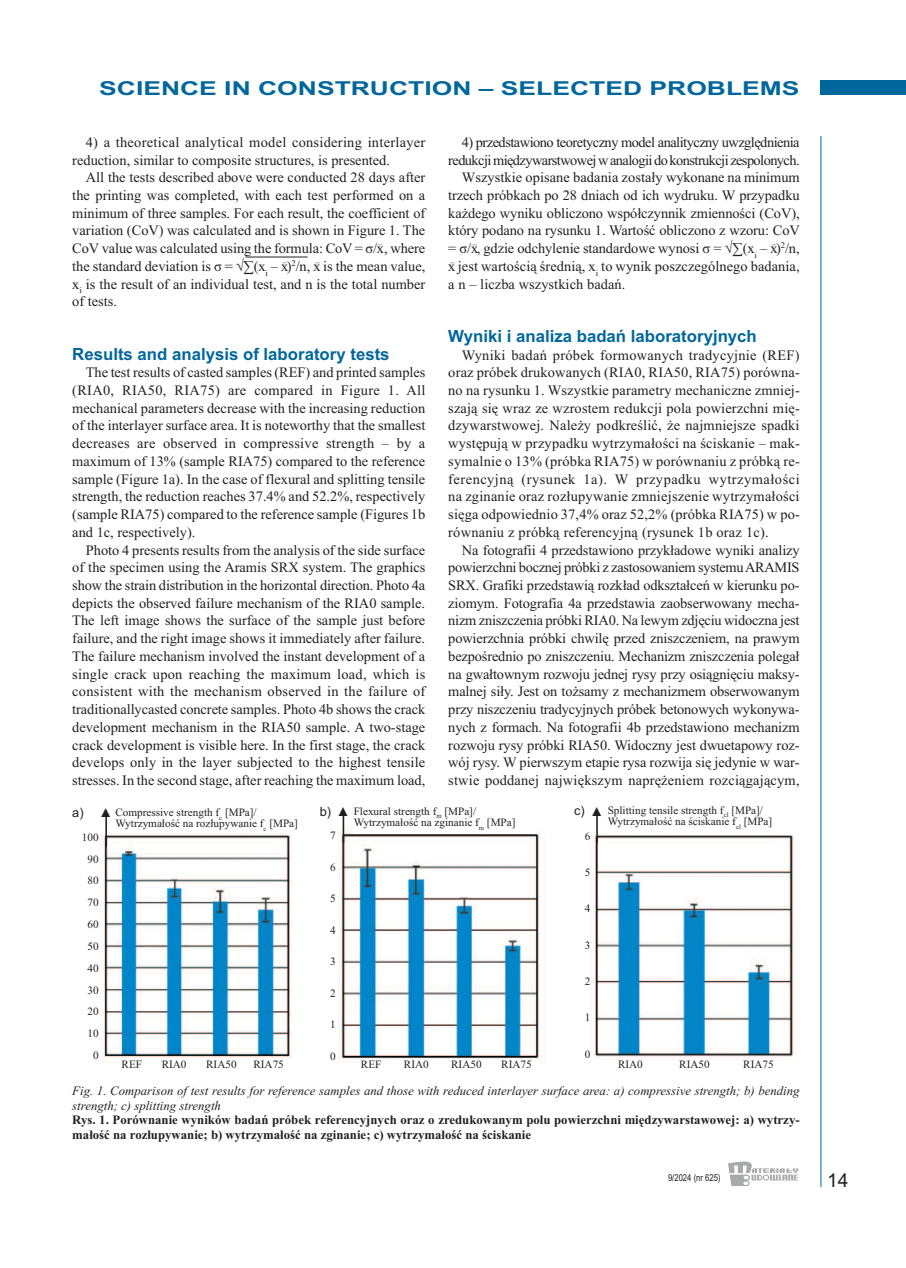
<style>
.page{position:relative;width:906px;height:1268px;background:#fff}
.page>*{position:absolute;margin:0;border:0;box-sizing:border-box;transform-origin:0 0}
.t1{font:700 19.2px "Arial";color:#00679d;scale:1.38 1}
.t2{font:19.2px "Arial";color:#231f20}
.t3{font:700 16.8px "Arial";color:#00679d}
.t4{font:14.4px/17.7px "Times New Roman";color:#231f20;text-align:justify}
.t5{font:14.4px/17.7px "Times New Roman";letter-spacing:.02em;color:#231f20}
.t6{font:14.4px "Times New Roman";letter-spacing:-.04em;color:#231f20}
.t7{font:14.4px "Times New Roman";letter-spacing:-.035em;color:#231f20}
.t8{font:700 12.75px/14.4px "Times New Roman";color:#231f20}
.t9{font:italic 12.75px/14.4px "Times New Roman";color:#231f20}
.t10{font:12.75px "Arial";color:#231f20}
.t11{font:11.25px/21.8px "Times New Roman";color:#231f20}
.t12{font:9.6px "Arial";color:#231f20;scale:.8 1}
</style>
<div class="page">
<div style="left:821px;top:81px;width:85px;height:14px;background:#00679d"></div>
<hr style="left:820px;top:136px;width:1px;height:1050px;background:#00679d">
<svg style="left:728px;top:1161px;width:70px;height:24px"></svg>
<hr style="left:245px;top:256px;width:62px;height:1px;background:#231f20">
<img style="left:99px;top:826px;width:695px;height:238px">
<div style="left:115px;top:808px;width:185px;height:25px;background:#fff"></div>
<div style="left:122px;top:1059px;width:173px;height:13px;background:#fff"></div>
<div style="left:361px;top:1059px;width:173px;height:13px;background:#fff"></div>
<div style="left:618px;top:1059px;width:173px;height:13px;background:#fff"></div>
<div style="left:318px;top:831px;width:18px;height:230px;background:#fff"></div>
<div style="left:572px;top:831px;width:18px;height:228px;background:#fff"></div>
<div style="left:100px;top:807px;width:13px;height:21px;background:#fff"></div>
<hr style="left:105px;top:815px;width:2px;height:31px;background:#231f20">
<div style="left:354px;top:806px;width:183px;height:27px;background:#fff"></div>
<hr style="left:343px;top:811px;width:1px;height:31px;background:#231f20">
<div style="left:607px;top:805px;width:192px;height:29px;background:#fff"></div>
<hr style="left:596px;top:811px;width:2px;height:31px;background:#231f20">
<h1 class="t1" style="left:99px;top:77px;width:509px">SCIENCE IN CONSTRUCTION – SELECTED PROBLEMS</h1>
<p class="t5" style="left:72px;top:133px;width:354px;text-indent:14px">4) a theoretical analytical model considering interlayer reduction, similar to composite structures, is presented.</p>
<p class="t4" style="left:72px;top:168px;width:354px;text-indent:13px">All the tests described above were conducted 28 days after the printing was completed, with each test performed on a minimum of three samples. For each result, the coefficient of variation (CoV) was calculated and is shown in Figure 1. The CoV value was calculated using the formula: CoV = σ/x<sup>–</sup> , where the standard deviation is σ = √∑(x<sub>i</sub> – x<sup>–</sup>)<sup>2</sup>/n, x<sup>–</sup> is the mean value, x<sub>i</sub> is the result of an individual test, and n is the total number of tests.</p>
<p class="t7" style="left:462px;top:133px;width:339px">4) przedstawiono teoretyczny model analityczny uwzględnienia</p>
<p class="t6" style="left:448px;top:151px;width:353px">redukcjimiędzywarstwowejwanalogiidokonstrukcji zespolonych.</p>
<p class="t4" style="left:462px;top:168px;width:339px">Wszystkie opisane badania zostały wykonane na minimum</p>
<p class="t4" style="left:448px;top:186px;width:353px">trzech próbkach po 28 dniach od ich wydruku. W przypadku</p>
<p class="t4" style="left:448px;top:204px;width:353px">każdego wyniku obliczono współczynnik zmienności (CoV),</p>
<p class="t4" style="left:448px;top:221px;width:353px">który podano na rysunku 1. Wartość obliczono z wzoru: CoV</p>
<p class="t4" style="left:448px;top:239px;width:353px">= σ/x<sup>–</sup>, gdzie odchylenie standardowe wynosi σ = √∑(x<sub>i</sub> – x<sup>–</sup>)<sup>2</sup>/n,</p>
<p class="t4" style="left:448px;top:257px;width:353px">x<sup>–</sup> jest wartością średnią, x<sub>i</sub> to wynik poszczególnego badania,</p>
<p class="t4" style="left:448px;top:275px;width:179px">a n – liczba wszystkich badań.</p>
<p class="t3" style="left:448px;top:326px;width:310px">Wyniki i analiza badań laboratoryjnych</p>
<p class="t4" style="left:448px;top:345px;width:353px;text-indent:14px">Wyniki badań próbek formowanych tradycyjnie (REF) oraz próbek drukowanych (RIA0, RIA50, RIA75) porówna&shy;no na rysunku 1. Wszystkie parametry mechaniczne zmniej&shy;szają się wraz ze wzrostem redukcji pola powierzchni mię&shy;dzywarstwowej. Należy podkreślić, że najmniejsze spadki występują w przypadku wytrzymałości na ściskanie – mak&shy;symalnie o 13% (próbka RIA75) w porównaniu z próbką re&shy;ferencyjną (rysunek 1a). W przypadku wytrzymałości na zginanie oraz rozłupywanie zmniejszenie wytrzymałości sięga odpowiednio 37,4% oraz 52,2% (próbka RIA75) w po&shy;równaniu z próbką referencyjną (rysunek 1b oraz 1c).</p>
<p class="t4" style="left:448px;top:540px;width:353px;text-indent:14px">Na fotografii 4 przedstawiono przykładowe wyniki analizy powierzchni bocznej próbki z zastosowaniem systemuARAMIS SRX. Grafiki przedstawią rozkład odkształceń w kierunku po&shy;ziomym. Fotografia 4a przedstawia zaobserwowany mecha&shy;nizm zniszczenia próbki RIA0. Na lewym zdjęciu widoczna jest powierzchnia próbki chwilę przed zniszczeniem, na prawym bezpośrednio po zniszczeniu. Mechanizm zniszczenia polegał na gwałtownym rozwoju jednej rysy przy osiągnięciu maksy&shy;malnej siły. Jest on tożsamy z mechanizmem obserwowanym przy niszczeniu tradycyjnych próbek betonowych wykonywa&shy;nych z formach. Na fotografii 4b przedstawiono mechanizm rozwoju rysy próbki RIA50. Widoczny jest dwuetapowy roz&shy;wój rysy. W pierwszym etapie rysa rozwija się jedynie w war&shy;stwie poddanej największym naprężeniem rozciągającym,</p>
<p class="t3" style="left:72px;top:344px;width:319px">Results and analysis of laboratory tests</p>
<p class="t4" style="left:72px;top:363px;width:354px;text-indent:13px">The test results of casted samples (REF) and printed samples (RIA0, RIA50, RIA75) are compared in Figure 1. All mechanical parameters decrease with the increasing reduction of the interlayer surface area. It is noteworthy that the smallest decreases are observed in compressive strength – by a maximum of 13% (sample RIA75) compared to the reference sample (Figure 1a). In the case of flexural and splitting tensile strength, the reduction reaches 37.4% and 52.2%, respectively (sample RIA75) compared to the reference sample (Figures 1b and 1c, respectively).</p>
<p class="t4" style="left:72px;top:540px;width:354px;text-indent:14px">Photo 4 presents results from the analysis of the side surface of the specimen using the Aramis SRX system. The graphics show the strain distribution in the horizontal direction. Photo 4a depicts the observed failure mechanism of the RIA0 sample.<br>The left image shows the surface of the sample just before failure, and the right image shows it immediately after failure.<br>The failure mechanism involved the instant development of a single crack upon reaching the maximum load, which is consistent with the mechanism observed in the failure of traditionallycasted concrete samples. Photo 4b shows the crack development mechanism in the RIA50 sample. A two-stage crack development is visible here. In the first stage, the crack develops only in the layer subjected to the highest tensile stresses. In the second stage, after reaching the maximum load,</p>
<p class="t11" style="left:115px;top:806px;width:184px;line-height:11.2px">Compressive strength f<sub>c</sub> [MPa]/<br>Wytrzymałość na rozłupywanie f<sub>c</sub> [MPa]</p>
<p class="t10" style="left:72px;top:804px;width:13px">a)</p>
<p class="t10" style="left:320px;top:804px;width:13px">b)</p>
<p class="t10" style="left:574px;top:803px;width:30px">c) ▲</p>
<p class="t10" style="left:337px;top:804px;width:14px">▲</p>
<p class="t11" style="left:607px;top:804px;width:166px;line-height:11.2px">Splitting tensile strength f<sub>cl</sub> [MPa]/<br>Wytrzymałość na ściskanie f<sub>cl</sub> [MPa]</p>
<p class="t10" style="left:100px;top:805px;width:14px">▲</p>
<p class="t11" style="left:354px;top:805px;width:163px;line-height:11.2px">Flexural strength f<sub>m</sub> [MPa]/<br>Wytrzymałość na zginanie f<sub>m</sub> [MPa]</p>
<p class="t11" style="left:82px;top:825px;width:18px;text-align:right">100<br>90<br>80<br>70<br>60<br>50<br>40<br>30<br>20<br>10<br>0</p>
<p class="t11" style="left:330px;top:824px;width:7px">7</p>
<p class="t11" style="left:585px;top:824px;width:7px">6</p>
<p class="t11" style="left:585px;top:861px;width:7px">5</p>
<p class="t11" style="left:585px;top:897px;width:7px">4</p>
<p class="t11" style="left:585px;top:933px;width:7px">3</p>
<p class="t11" style="left:585px;top:970px;width:7px">2</p>
<p class="t11" style="left:585px;top:1006px;width:7px">1</p>
<p class="t11" style="left:585px;top:1042px;width:7px">0</p>
<p class="t11" style="left:330px;top:855px;width:7px">6</p>
<p class="t11" style="left:330px;top:887px;width:7px">5</p>
<p class="t11" style="left:330px;top:918px;width:7px">4</p>
<p class="t11" style="left:330px;top:950px;width:7px">3</p>
<p class="t11" style="left:330px;top:981px;width:7px">2</p>
<p class="t11" style="left:330px;top:1013px;width:7px">1</p>
<p class="t11" style="left:330px;top:1044px;width:7px">0</p>
<p class="t11" style="left:122px;top:1052px;width:22px">REF</p>
<p class="t11" style="left:162px;top:1052px;width:26px">RIA0</p>
<p class="t11" style="left:206px;top:1052px;width:32px">RIA50</p>
<p class="t11" style="left:253px;top:1052px;width:32px">RIA75</p>
<p class="t11" style="left:361px;top:1052px;width:22px">REF</p>
<p class="t11" style="left:404px;top:1052px;width:26px">RIA0</p>
<p class="t11" style="left:451px;top:1052px;width:32px">RIA50</p>
<p class="t11" style="left:501px;top:1052px;width:32px">RIA75</p>
<p class="t11" style="left:618px;top:1052px;width:26px">RIA0</p>
<p class="t11" style="left:679px;top:1052px;width:32px">RIA50</p>
<p class="t11" style="left:743px;top:1052px;width:32px">RIA75</p>
<p class="t9" style="left:72px;top:1083px;width:729px">Fig. 1. Comparison of test results for reference samples and those with reduced interlayer surface area: a) compressive strength; b) bending strength; c) splitting strength</p>
<p class="t8" style="left:72px;top:1112px;width:729px">Rys. 1. Porównanie wyników badań próbek referencyjnych oraz o zredukowanym polu powierzchni międzywarstawowej: a) wytrzy&shy;małość na rozłupywanie; b) wytrzymałość na zginanie; c) wytrzymałość na ściskanie</p>
<p class="t12" style="left:668px;top:1171px;width:67px">9/2024 (nr 625)</p>
<h1 class="t2" style="left:827px;top:1168px;width:23px">14</h1>
</div>
